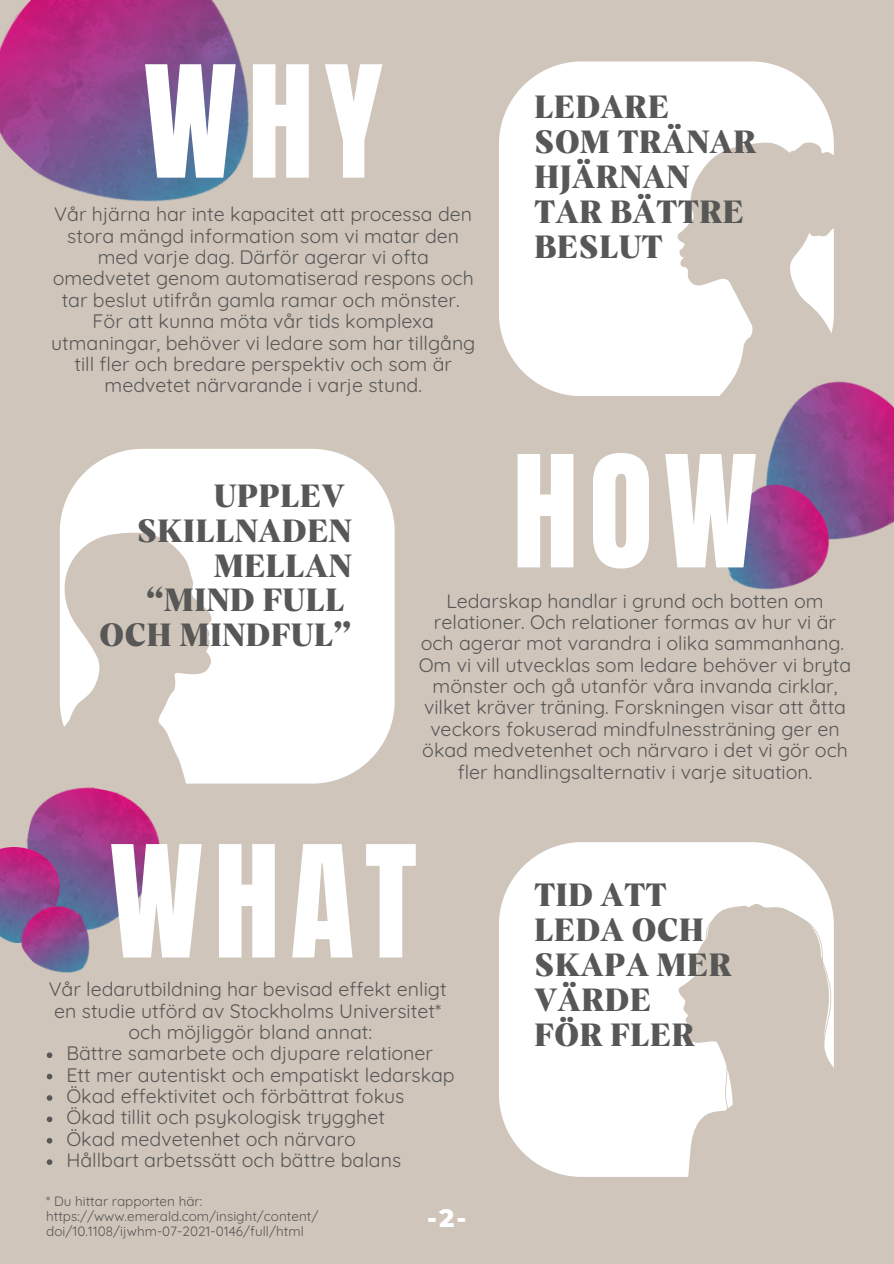
<style>
.page{position:relative;width:894px;height:1264px;background:#fff}
.page>*{position:absolute;margin:0;border:0;box-sizing:border-box;transform-origin:0 0}
.t1{font:132px "Anton";letter-spacing:.08em;color:#fff}
.t2{font:33px/34.8px "Carelia Upright";color:#575757}
.t3{font:800 25.5px "Montserrat";color:#fff}
.t4{font:19.5px/21.3px "Quicksand";color:#575757;text-align:center}
.t5{font:13.5px/14.7px "Quicksand";color:#575757}
</style>
<div class="page">
<div style="left:0;top:0;width:893px;height:1263px;background:#d0c5ba"></div>
<img style="left:0;top:0;width:249px;height:202px">
<div style="left:499px;top:61px;width:334px;height:335px;background:#fff"></div>
<svg style="left:676px;top:141px;width:158px;height:255px"></svg>
<div style="left:60px;top:449px;width:334px;height:334px;background:#fff"></div>
<svg style="left:59px;top:532px;width:154px;height:252px"></svg>
<div style="left:499px;top:842px;width:332px;height:334px;background:#fff"></div>
<svg style="left:678px;top:903px;width:156px;height:274px"></svg>
<svg style="left:773px;top:1071px;width:61px;height:106px"></svg>
<img style="left:724px;top:356px;width:169px;height:183px">
<img style="left:724px;top:468px;width:123px;height:122px">
<img style="left:26px;top:776px;width:145px;height:148px">
<img style="left:0;top:847px;width:60px;height:95px">
<img style="left:11px;top:893px;width:96px;height:80px">
<svg style="left:47px;top:1052px;width:5px;height:6px"></svg>
<svg style="left:47px;top:1073px;width:5px;height:6px"></svg>
<svg style="left:47px;top:1095px;width:5px;height:5px"></svg>
<svg style="left:47px;top:1116px;width:5px;height:6px"></svg>
<svg style="left:47px;top:1138px;width:5px;height:5px"></svg>
<svg style="left:47px;top:1159px;width:5px;height:5px"></svg>
<p class="t1" style="left:143px;top:27px;width:241px">WHY</p>
<h2 class="t4" style="left:51px;top:203px;width:426px">Vår hjärna har inte kapacitet att processa den stora mängd information som vi matar den med varje dag. Därför agerar vi ofta omedvetet genom automatiserad respons och tar beslut utifrån gamla ramar och mönster.<br>För att kunna möta vår tids komplexa utmaningar, behöver vi ledare som har tillgång till fler och bredare perspektiv och som är medvetet närvarande i varje stund.</h2>
<p class="t2" style="left:534px;top:90px;width:224px">LEDARE<br>SOM TRÄNAR<br>HJÄRNAN<br>TAR BÄTTRE<br>BESLUT</p>
<h4 class="t2" style="left:99px;top:478px;width:254px;text-align:right">UPPLEV<br>SKILLNADEN<br>MELLAN “MIND FULL<br>OCH MINDFUL”</h4>
<h4 class="t1" style="left:512px;top:417px;width:246px">HOW</h4>
<h1 class="t4" style="left:418px;top:589px;width:434px">Ledarskap handlar i grund och botten om relationer. Och relationer formas av hur vi är och agerar mot varandra i olika sammanhang.<br>Om vi vill utvecklas som ledare behöver vi bryta mönster och gå utanför våra invanda cirklar, vilket kräver träning. Forskningen visar att åtta veckors fokuserad mindfulnessträning ger en ökad medvetenhet och närvaro i det vi gör och fler handlingsalternativ i varje situation.</h1>
<p class="t1" style="left:109px;top:807px;width:309px">WHAT</p>
<h1 class="t4" style="left:49px;top:978px;width:399px;text-align:left">Vår ledarutbildning har bevisad effekt enligt en studie utförd av Stockholms Universitet*</h1>
<p class="t4" style="left:66px;top:1020px;width:390px;text-align:left;text-indent:62px">och möjliggör bland annat:<br>Bättre samarbete och djupare relationer Ett mer autentiskt och empatiskt ledarskap Ökad effektivitet och förbättrat fokus</p>
<p class="t4" style="left:66px;top:1106px;width:320px">Ökad tillit och psykologisk trygghet</p>
<h2 class="t4" style="left:66px;top:1127px;width:291px">Ökad medvetenhet och närvaro</h2>
<p class="t4" style="left:66px;top:1149px;width:336px">Hållbart arbetssätt och bättre balans</p>
<h1 class="t5" style="left:46px;top:1193px;width:274px">* Du hittar rapporten här: https://www.emerald.com/insight/content/ doi/10.1108/ijwhm-07-2021-0146/full/html</h1>
<p class="t3" style="left:427px;top:1201px;width:41px">-2-</p>
<p class="t2" style="left:534px;top:877px;width:199px">TID ATT<br>LEDA OCH<br>SKAPA MER<br>VÄRDE<br>FÖR FLER</p>
</div>
